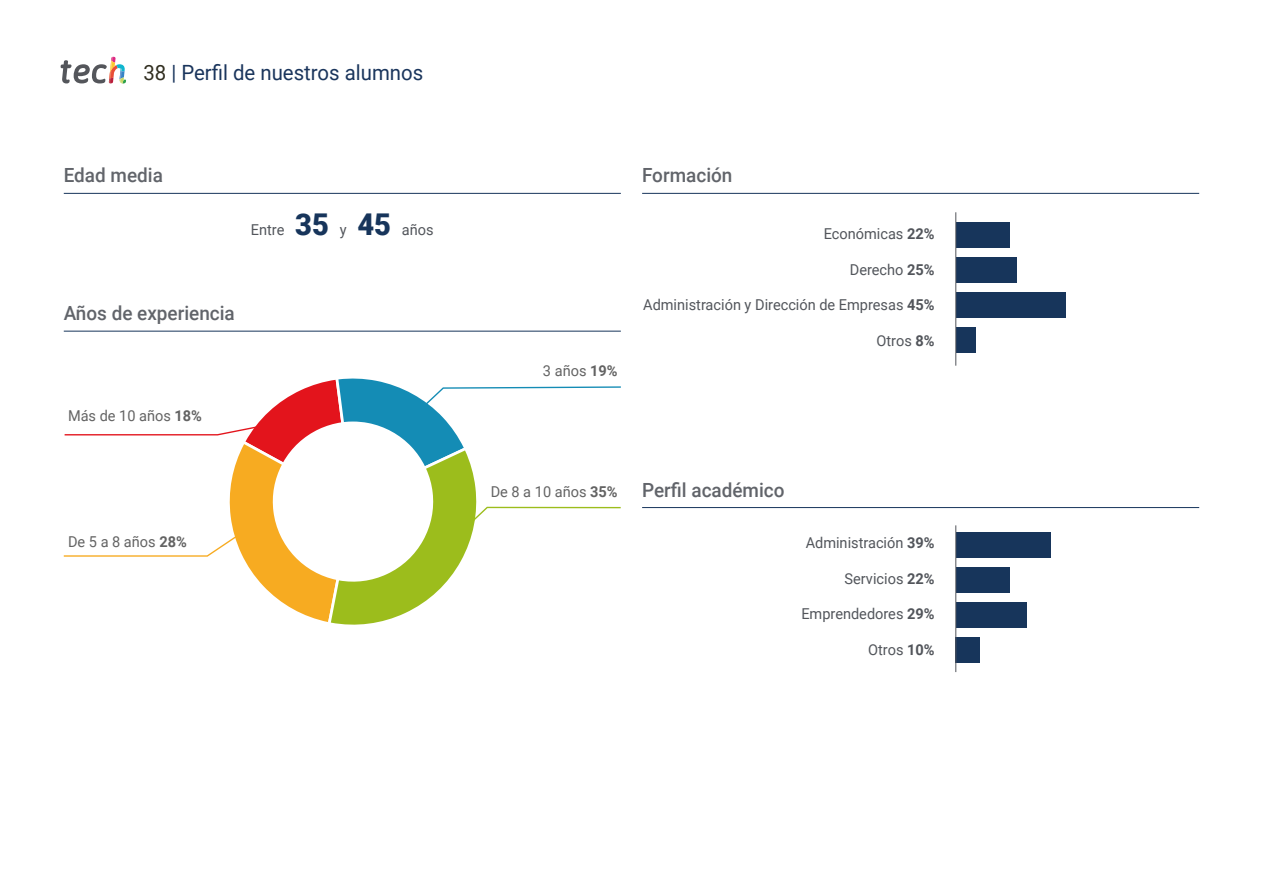
<style>
.page{position:relative;width:1263px;height:893px;background:#fff}
.page>*{position:absolute;margin:0;border:0;box-sizing:border-box;transform-origin:0 0}
.t1{font:21px "Roboto";color:#1a355c}
.t2{font:500 19.5px "Roboto";color:#61646a}
.t3{font:15px "Roboto";color:#52555b}
.t4{font:15px "Roboto";color:#636363}
.s1{color:#312e20}
.s2{font-weight:900;font-size:30px;color:#17355b}
.s3{font-weight:700}
</style>
<div class="page">
<svg style="left:61px;top:57px;width:65px;height:27px"></svg>
<hr style="left:64px;top:193px;width:557px;height:1px;background:#17355b">
<hr style="left:64px;top:331px;width:557px;height:1px;background:#17355b">
<svg style="left:64px;top:378px;width:557px;height:247px"></svg>
<hr style="left:642px;top:193px;width:557px;height:1px;background:#17355b">
<div style="left:956px;top:223px;width:53px;height:25px;background:#17355b"></div>
<div style="left:956px;top:257px;width:61px;height:26px;background:#17355b"></div>
<div style="left:956px;top:292px;width:109px;height:26px;background:#17355b"></div>
<div style="left:956px;top:327px;width:19px;height:26px;background:#17355b"></div>
<hr style="left:955px;top:212px;width:1px;height:154px;background:#52555b">
<div style="left:956px;top:567px;width:53px;height:26px;background:#17355b"></div>
<hr style="left:642px;top:507px;width:557px;height:1px;background:#17355b">
<div style="left:956px;top:533px;width:95px;height:25px;background:#17355b"></div>
<div style="left:956px;top:602px;width:70px;height:26px;background:#17355b"></div>
<div style="left:956px;top:637px;width:24px;height:26px;background:#17355b"></div>
<hr style="left:955px;top:525px;width:1px;height:147px;background:#52555b">
<h1 class="t1" style="left:144px;top:57px;width:281px"><span class="s1">38</span> | Perfil de nuestros alumnos</h1>
<h2 class="t2" style="left:64px;top:161px;width:101px">Edad media</h2>
<p class="t3" style="left:251px;top:219px;width:184px">Entre <span class="s2">35</span> y <span class="s2">45</span> años</p>
<h2 class="t2" style="left:64px;top:300px;width:173px">Años de experiencia</h2>
<p class="t4" style="left:68px;top:405px;width:136px">Más de 10 años <span class="s3">18%</span></p>
<p class="t4" style="left:68px;top:531px;width:120px">De 5 a 8 años <span class="s3">28%</span></p>
<p class="t4" style="left:543px;top:360px;width:76px">3 años <span class="s3">19%</span></p>
<h2 class="t2" style="left:642px;top:161px;width:92px">Formación</h2>
<p class="t3" style="left:824px;top:223px;width:112px">Económicas <span class="s3">22%</span></p>
<p class="t3" style="left:850px;top:259px;width:86px">Derecho <span class="s3">25%</span></p>
<p class="t3" style="left:643px;top:294px;width:293px">Administración y Dirección de Empresas <span class="s3">45%</span></p>
<p class="t3" style="left:876px;top:330px;width:60px">Otros <span class="s3">8%</span></p>
<p class="t4" style="left:491px;top:481px;width:128px">De 8 a 10 años <span class="s3">35%</span></p>
<h2 class="t2" style="left:642px;top:476px;width:144px">Perfil académico</h2>
<p class="t3" style="left:806px;top:532px;width:130px">Administración <span class="s3">39%</span></p>
<p class="t3" style="left:844px;top:568px;width:91px">Servicios <span class="s3">22%</span></p>
<p class="t3" style="left:801px;top:603px;width:135px">Emprendedores <span class="s3">29%</span></p>
<p class="t3" style="left:868px;top:639px;width:68px">Otros <span class="s3">10%</span></p>
</div>
